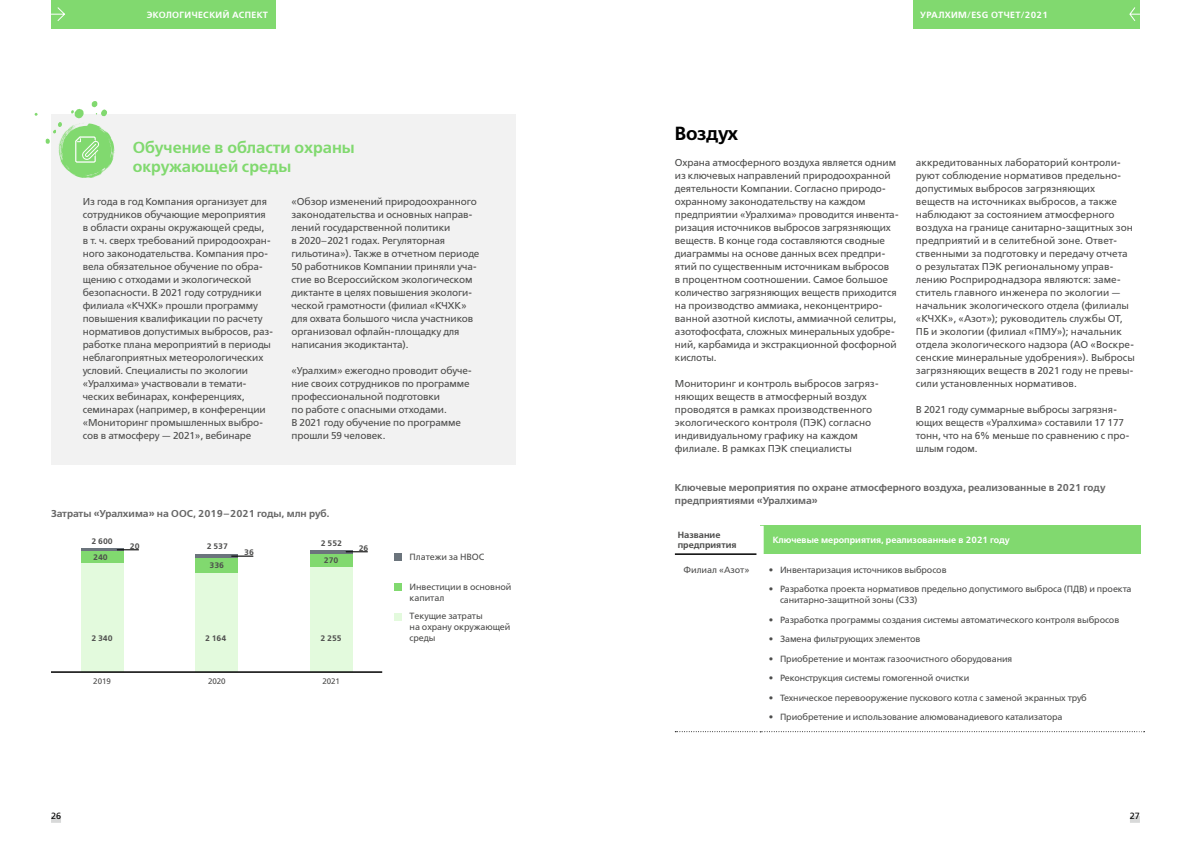
<style>
.page{position:relative;width:1191px;height:842px;background:#fff}
.page>*{position:absolute;margin:0;border:0;box-sizing:border-box;transform-origin:0 0}
.t1{font:600 19px "Free Set";letter-spacing:-.02em;color:#000}
.t2{font:600 16px/19.2px "Free Set";color:#81d96f}
.t3{font:10px/13px "Free Set";letter-spacing:-.01em;color:#4d4d4c}
.t4{font:600 10px/13px "Free Set";color:#676767}
.t5{font:9px/10.8px "Free Set";letter-spacing:-.01em;color:#4d4d4c}
.t6{font:600 9px "Free Set";color:#fff}
.t7{font:600 9px "Free Set";letter-spacing:.04em;color:#fff}
.t8{font:600 9px/10px "Free Set";color:#4d4d4c}
.t9{font:9px "Free Set";color:#000}
.t10{font:600 8px "Free Set";letter-spacing:-.01em;color:#4d4d4c}
.t11{font:8px "Free Set";letter-spacing:-.01em;color:#4d4d4c}
</style>
<div class="page">
<div style="left:51px;top:0;width:224px;height:28px;background:#81d96f"></div>
<svg style="left:51px;top:7px;width:14px;height:14px"></svg>
<div style="left:913px;top:0;width:227px;height:28px;background:#81d96f"></div>
<svg style="left:1129px;top:7px;width:11px;height:14px"></svg>
<div style="left:51px;top:816px;width:10px;height:7px;background:#d8d9d9"></div>
<div style="left:1130px;top:816px;width:10px;height:7px;background:#d8d9d9"></div>
<div style="left:81px;top:548px;width:43px;height:124px;background:#6b747c"></div>
<div style="left:81px;top:551px;width:43px;height:121px;background:#81d96f"></div>
<div style="left:81px;top:563px;width:43px;height:109px;background:#e3fadd"></div>
<svg style="left:196px;top:554px;width:42px;height:5px"></svg>
<div style="left:196px;top:559px;width:42px;height:113px;background:#81d96f"></div>
<div style="left:196px;top:573px;width:42px;height:99px;background:#e3fadd"></div>
<div style="left:310px;top:550px;width:42px;height:122px;background:#6b747c"></div>
<div style="left:310px;top:554px;width:42px;height:118px;background:#81d96f"></div>
<div style="left:310px;top:567px;width:42px;height:105px;background:#e3fadd"></div>
<div style="left:395px;top:554px;width:7px;height:7px;background:#6b747c"></div>
<div style="left:395px;top:583px;width:7px;height:7px;background:#81d96f"></div>
<div style="left:395px;top:613px;width:7px;height:7px;background:#e3fadd"></div>
<hr style="left:51px;top:671px;width:331px;height:2px;background:#000">
<svg style="left:117px;top:550px;width:22px;height:1px"></svg>
<svg style="left:231px;top:556px;width:22px;height:1px"></svg>
<svg style="left:346px;top:552px;width:22px;height:1px"></svg>
<div style="left:760px;top:526px;width:380px;height:28px;background:#81d96f"></div>
<svg style="left:675px;top:731px;width:469px;height:1px"></svg>
<hr style="left:675px;top:553px;width:81px;height:2px;background:#000">
<div style="left:756px;top:526px;width:7px;height:28px;background:#fff"></div>
<div style="left:51px;top:114px;width:464px;height:351px;background:#f2f2f2"></div>
<svg style="left:46px;top:101px;width:69px;height:77px"></svg>
<p class="t7" style="left:147px;top:9px;width:123px">ЭКОЛОГИЧЕСКИЙ АСПЕКТ</p>
<p class="t7" style="left:920px;top:9px;width:129px">УРАЛХИМ/ESG ОТЧЕТ/2021</p>
<h2 class="t2" style="left:133px;top:138px;width:224px">Обучение в области охраны окружающей среды</h2>
<p class="t3" style="left:83px;top:195px;width:192px">Из года в год Компания организует для сотрудников обучающие мероприятия в области охраны окружающей среды,<br>в т. ч. сверх требований природоохран&shy;ного законодательства. Компания про&shy;вела обязательное обучение по обра&shy;щению с отходами и экологической безопасности. В 2021 году сотрудники филиала «КЧХК» прошли программу повышения квалификации по расчету нормативов допустимых выбросов, раз&shy;работке плана мероприятий в периоды неблагоприятных метеорологических условий. Специалисты по экологии «Уралхима» участвовали в темати&shy;ческих вебинарах, конференциях, семинарах (например, в конференции «Мониторинг промышленных выбро&shy;сов в атмосферу — 2021», вебинаре</p>
<p class="t3" style="left:291px;top:195px;width:189px">«Обзор изменений природоохранного законодательства и основных направ&shy;лений государственной политики<br>в 2020–2021 годах. Регуляторная гильотина»). Также в отчетном периоде 50 работников Компании приняли уча&shy;стие во Всероссийском экологическом диктанте в целях повышения экологи&shy;ческой грамотности (филиал «КЧХК» для охвата большого числа участников организовал офлайн-площадку для написания экодиктанта).</p>
<p class="t3" style="left:291px;top:364px;width:182px">«Уралхим» ежегодно проводит обуче&shy;ние своих сотрудников по программе профессиональной подготовки<br>по работе с опасными отходами.<br>В 2021 году обучение по программе прошли 59 человек.</p>
<p class="t4" style="left:51px;top:507px;width:280px">Затраты «Уралхима» на ООС, 2019–2021 годы, млн руб.</p>
<p class="t10" style="left:92px;top:536px;width:23px">2 600</p>
<p class="t10" style="left:93px;top:552px;width:16px">240</p>
<p class="t10" style="left:130px;top:541px;width:11px">20</p>
<p class="t10" style="left:207px;top:541px;width:23px">2 537</p>
<p class="t10" style="left:210px;top:560px;width:16px">336</p>
<p class="t10" style="left:244px;top:547px;width:11px">36</p>
<p class="t10" style="left:321px;top:538px;width:23px">2 552</p>
<p class="t10" style="left:324px;top:555px;width:16px">270</p>
<p class="t10" style="left:359px;top:543px;width:11px">26</p>
<p class="t10" style="left:91px;top:633px;width:23px">2 340</p>
<p class="t11" style="left:93px;top:676px;width:19px">2019</p>
<p class="t10" style="left:205px;top:633px;width:23px">2 164</p>
<p class="t10" style="left:321px;top:633px;width:23px">2 255</p>
<p class="t11" style="left:208px;top:676px;width:19px">2020</p>
<p class="t11" style="left:322px;top:676px;width:19px">2021</p>
<p class="t5" style="left:409px;top:552px;width:76px">Платежи за НВОС</p>
<p class="t5" style="left:409px;top:581px;width:103px">Инвестиции в основной капитал</p>
<p class="t5" style="left:409px;top:611px;width:102px">Текущие затраты<br>на охрану окружающей среды</p>
<h1 class="t1" style="left:675px;top:121px;width:65px">Воздух</h1>
<p class="t3" style="left:675px;top:156px;width:225px">Охрана атмосферного воздуха является одним из ключевых направлений природоохранной деятельности Компании. Согласно природо&shy;охранному законодательству на каждом предприятии «Уралхима» проводится инвента&shy;ризация источников выбросов загрязняющих веществ. В конце года составляются сводные диаграммы на основе данных всех предпри&shy;ятий по существенным источникам выбросов<br>в процентном соотношении. Самое большое количество загрязняющих веществ приходится на производство аммиака, неконцентриро&shy;ванной азотной кислоты, аммиачной селитры, азотофосфата, сложных минеральных удобре&shy;ний, карбамида и экстракционной фосфорной кислоты.</p>
<p class="t3" style="left:675px;top:377px;width:206px">Мониторинг и контроль выбросов загряз&shy;няющих веществ в атмосферный воздух проводятся в рамках производственного экологического контроля (ПЭК) согласно индивидуальному графику на каждом филиале. В рамках ПЭК специалисты</p>
<p class="t3" style="left:916px;top:156px;width:220px">аккредитованных лабораторий контроли&shy;руют соблюдение нормативов предельно&shy;допустимых выбросов загрязняющих веществ на источниках выбросов, а также наблюдают за состоянием атмосферного воздуха на границе санитарно-защитных зон предприятий и в селитебной зоне. Ответ&shy;ственными за подготовку и передачу отчета о результатах ПЭК региональному управ&shy;лению Росприроднадзора являются: заме&shy;ститель главного инженера по экологии — начальник экологического отдела (филиалы «КЧХК», «Азот»); руководитель службы ОТ, ПБ и экологии (филиал «ПМУ»); начальник отдела экологического надзора (АО «Воскре&shy;сенские минеральные удобрения»). Выбросы загрязняющих веществ в 2021 году не превы&shy;сили установленных нормативов.</p>
<p class="t3" style="left:916px;top:403px;width:215px">В 2021 году суммарные выбросы загрязня&shy;ющих веществ «Уралхима» составили 17 177 тонн, что на 6% меньше по сравнению с про&shy;шлым годом.</p>
<p class="t4" style="left:675px;top:481px;width:432px">Ключевые мероприятия по охране атмосферного воздуха, реализованные в 2021 году предприятиями «Уралхима»</p>
<p class="t8" style="left:677px;top:530px;width:60px">Название предприятия</p>
<p class="t6" style="left:772px;top:534px;width:239px">Ключевые мероприятия, реализованные в 2021 году</p>
<p class="t5" style="left:683px;top:564px;width:67px">Филиал «Азот»</p>
<p class="t5" style="left:768px;top:564px;width:179px">• Инвентаризация источников выбросов</p>
<p class="t5" style="left:780px;top:583px;width:353px;text-indent:-11px">• Разработка проекта нормативов предельно допустимого выброса (ПДВ) и проекта санитарно-защитной зоны (СЗЗ)</p>
<p class="t5" style="left:768px;top:614px;width:352px">• Разработка программы создания системы автоматического контроля выбросов</p>
<p class="t5" style="left:768px;top:633px;width:153px">• Замена фильтрующих элементов</p>
<p class="t5" style="left:768px;top:653px;width:245px">• Приобретение и монтаж газоочистного оборудования</p>
<p class="t5" style="left:768px;top:672px;width:202px">• Реконструкция системы гомогенной очистки</p>
<p class="t5" style="left:768px;top:692px;width:320px">• Техническое перевооружение пускового котла с заменой экранных труб</p>
<p class="t5" style="left:768px;top:711px;width:295px">• Приобретение и использование алюмованадиевого катализатора</p>
<p class="t9" style="left:51px;top:810px;width:12px">26</p>
<p class="t9" style="left:1130px;top:810px;width:12px">27</p>
</div>
